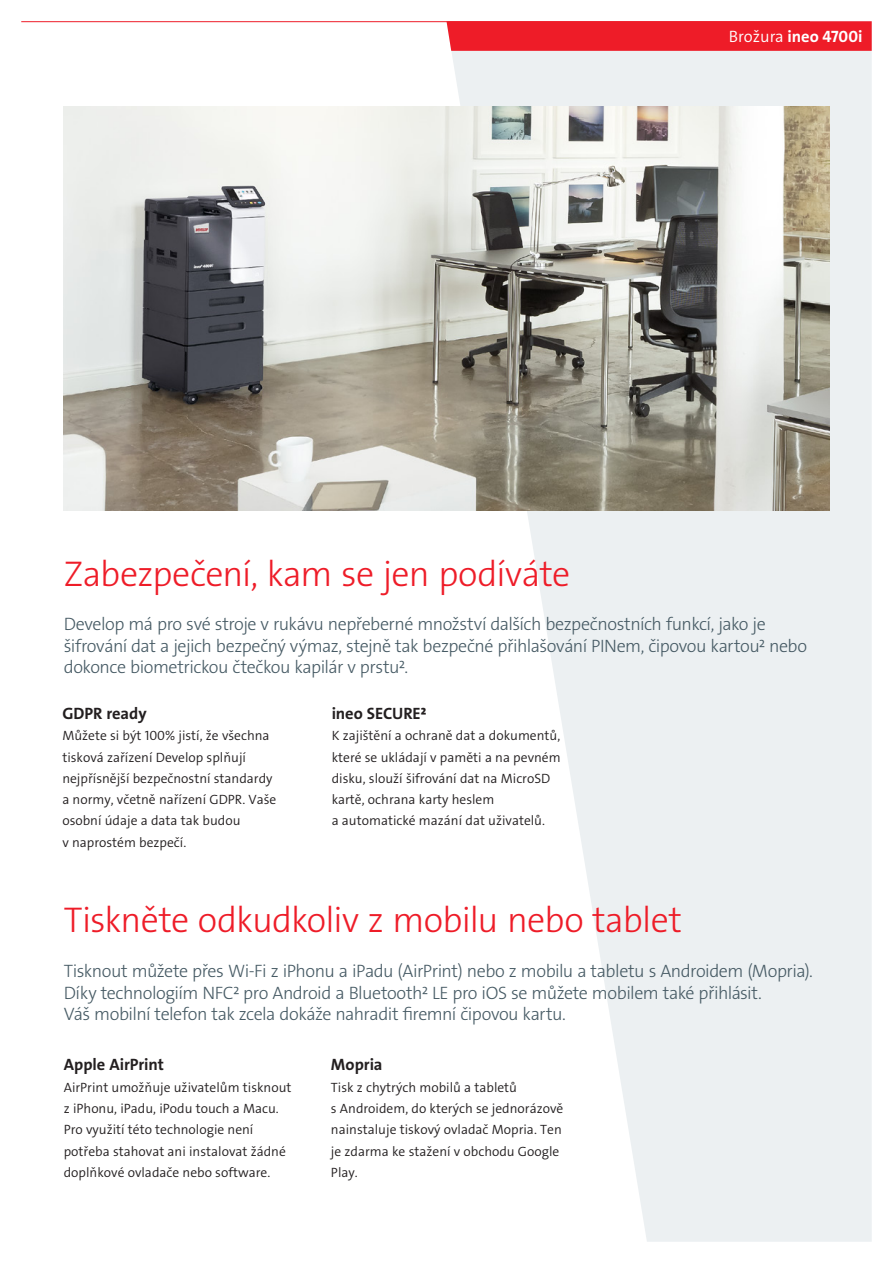
<style>
.page{position:relative;width:893px;height:1263px;background:#fff}
.page>*{position:absolute;margin:0;border:0;box-sizing:border-box;transform-origin:0 0}
.Bro_Inside_HEAD_42pt{font:36px "The Sans LP3 Lig";letter-spacing:-.02em;color:#ee1c28}
.bro_inside_TEASER_gr{font:18px/21.6px "The Sans LP3 Lig";letter-spacing:-.025em;color:#465a64}
.bro_inside_SUBHEADLI{font:16.5px "The Sans LP7 Bld";color:#231f20}
.t1{font:16.5px "The Sans LP7 Bld";color:#fff}
.bro_inside_COPY_blac{font:16.5px "The Sans LP7 Bld";letter-spacing:-.005em;color:#231f20}
.bro_inside_COPY_blac-2{font:13.5px/21.3px "The Sans LP4 Se Lig";color:#231f20}
.s1{font-family:"The Sans LP4 Se Lig"}
</style>
<div class="page">
<svg style="left:446px;top:51px;width:426px;height:1191px;fill:#ecf0f2"></svg>
<div style="left:446px;top:21px;width:426px;height:30px;background:#ee1c28"></div>
<hr style="left:21px;top:21px;width:789px;height:1px;background:#ee1c28">
<img style="left:64px;top:106px;width:765px;height:404px">
<p class="t1" style="left:729px;top:26px;width:135px"><span class="s1">Brožura</span> ineo 4700i</p>
<p class="Bro_Inside_HEAD_42pt" style="left:64px;top:550px;width:508px">Zabezpečení, kam se jen podíváte</p>
<p class="bro_inside_TEASER_gr" style="left:64px;top:613px;width:745px">Develop má pro své stroje v rukávu nepřeberné množství dalších bezpečnostních funkcí, jako je šifrování dat a jejich bezpečný výmaz, stejně tak bezpečné přihlašování PINem, čipovou kartou² nebo dokonce biometrickou čtečkou kapilár v prstu².</p>
<p class="bro_inside_SUBHEADLI" style="left:62px;top:703px;width:86px">GDPR ready</p>
<p class="bro_inside_COPY_blac-2" style="left:62px;top:725px;width:216px">Můžete si být 100% jistí, že všechna tisková zařízení Develop splňují nejpřísnější bezpečnostní standardy a normy, včetně nařízení GDPR. Vaše osobní údaje a data tak budou<br>v naprostém bezpečí.</p>
<p class="bro_inside_COPY_blac" style="left:332px;top:703px;width:96px">ineo SECURE²</p>
<p class="bro_inside_COPY_blac-2" style="left:332px;top:725px;width:230px">K zajištění a ochraně dat a dokumentů, které se ukládají v paměti a na pevném disku, slouží šifrování dat na MicroSD kartě, ochrana karty heslem<br>a automatické mazání dat uživatelů.</p>
<p class="Bro_Inside_HEAD_42pt" style="left:64px;top:897px;width:620px">Tiskněte odkudkoliv z mobilu nebo tablet</p>
<p class="bro_inside_TEASER_gr" style="left:64px;top:960px;width:751px">Tisknout můžete přes Wi-Fi z iPhonu a iPadu (AirPrint) nebo z mobilu a tabletu s Androidem (Mopria).<br>Díky technologiím NFC² pro Android a Bluetooth² LE pro iOS se můžete mobilem také přihlásit.<br>Váš mobilní telefon tak zcela dokáže nahradit firemní čipovou kartu.</p>
<p class="bro_inside_SUBHEADLI" style="left:64px;top:1054px;width:102px">Apple AirPrint</p>
<p class="bro_inside_COPY_blac-2" style="left:64px;top:1077px;width:229px">AirPrint umožňuje uživatelům tisknout z iPhonu, iPadu, iPodu touch a Macu.<br>Pro využití této technologie není potřeba stahovat ani instalovat žádné doplňkové ovladače nebo software.</p>
<p class="bro_inside_SUBHEADLI" style="left:331px;top:1054px;width:53px">Mopria</p>
<p class="bro_inside_COPY_blac-2" style="left:331px;top:1077px;width:234px">Tisk z chytrých mobilů a tabletů<br>s Androidem, do kterých se jednorázově nainstaluje tiskový ovladač Mopria. Ten je zdarma ke stažení v obchodu Google<br>Play.</p>
</div>
